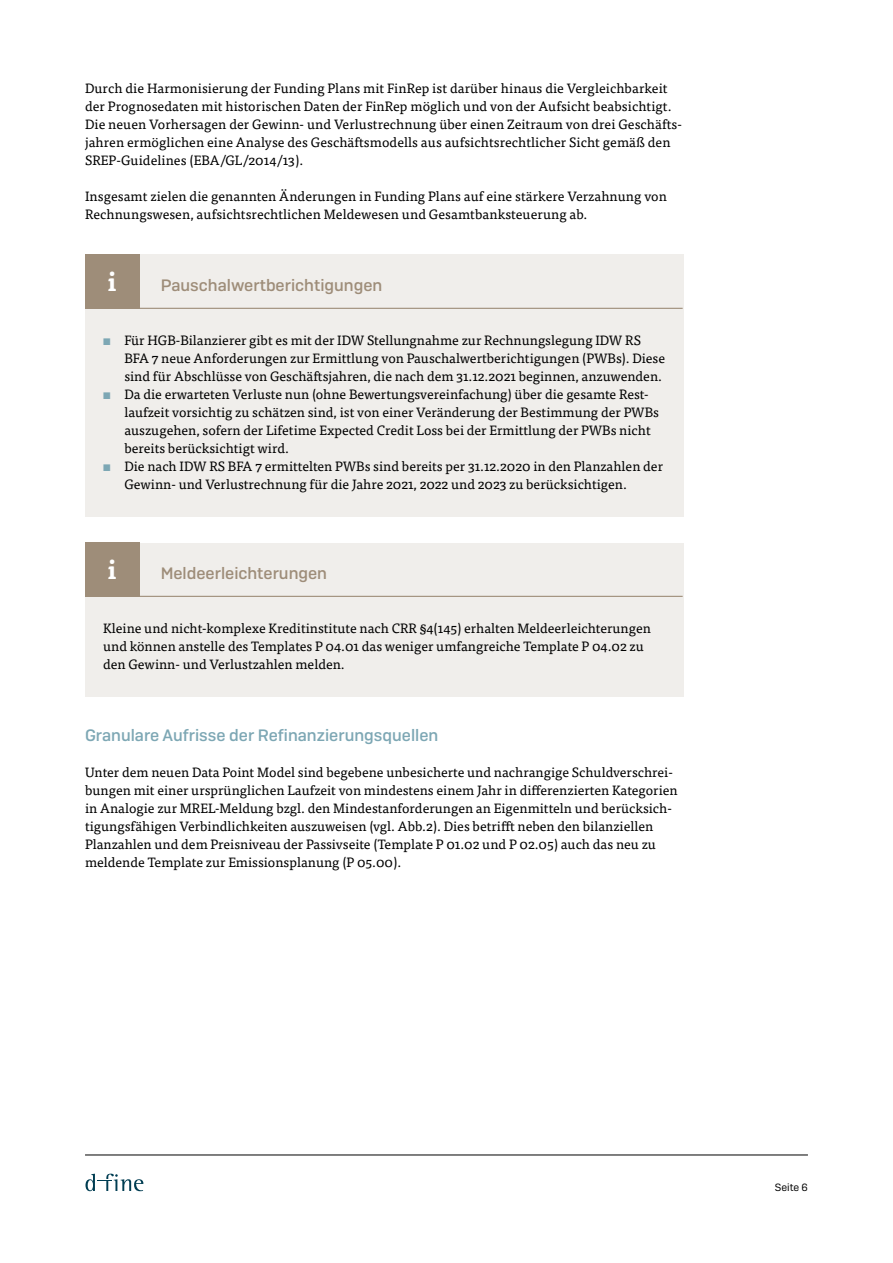
<style>
.page{position:relative;width:893px;height:1263px;background:#fff}
.page>*{position:absolute;margin:0;border:0;box-sizing:border-box;transform-origin:0 0}
.t1{font:700 25.5px "Tisa OT";color:#fff}
.t2{font:500 16.5px "Camber";color:#9e8d79}
.t3{font:500 16.5px "Camber";color:#7da7b4}
.t4{font:13.5px/18px "Tisa OT";color:#000}
.t5{font:10.5px "Camber";color:#000}
.s1{font-weight:700;color:#7da7b4}
</style>
<div class="page">
<div style="left:85px;top:255px;width:598px;height:262px;background:#f0eeeb"></div>
<div style="left:85px;top:543px;width:598px;height:153px;background:#f0eeeb"></div>
<div style="left:85px;top:255px;width:54px;height:54px;background:#9e8d79"></div>
<div style="left:85px;top:543px;width:54px;height:54px;background:#9e8d79"></div>
<hr style="left:136px;top:308px;width:547px;height:1px;background:#9e8d79">
<hr style="left:136px;top:596px;width:547px;height:1px;background:#9e8d79">
<hr style="left:85px;top:1155px;width:723px;height:1px;background:#000">
<svg style="left:85px;top:1174px;width:58px;height:17px"></svg>
<p class="t4" style="left:85px;top:79px;width:598px">Durch die Harmonisierung der Funding Plans mit FinRep ist darüber hinaus die Vergleichbarkeit der Prognosedaten mit historischen Daten der FinRep möglich und von der Aufsicht beabsichtigt.<br>Die neuen Vorhersagen der Gewinn- und Verlustrechnung über einen Zeitraum von drei Geschäfts&shy;jahren ermöglichen eine Analyse des Geschäftsmodells aus aufsichtsrechtlicher Sicht gemäß den SREP-Guidelines (EBA/GL/2014/13).</p>
<p class="t4" style="left:85px;top:187px;width:583px">Insgesamt zielen die genannten Änderungen in Funding Plans auf eine stärkere Verzahnung von<br>Rechnungswesen, aufsichtsrechtlichen Meldewesen und Gesamtbanksteuerung ab.</p>
<h1 class="t1" style="left:108px;top:266px;width:10px">i</h1>
<p class="t2" style="left:161px;top:275px;width:223px">Pauschalwertberichtigungen</p>
<p class="t4" style="left:124px;top:331px;width:542px;text-indent:-21px"><span class="s1">▪</span> Für HGB-Bilanzierer gibt es mit der IDW Stellungnahme zur Rechnungslegung IDW RS<br>BFA 7 neue Anforderungen zur Ermittlung von Pauschalwertberichtigungen (PWBs). Diese sind für Abschlüsse von Geschäftsjahren, die nach dem 31.12.2021 beginnen, anzuwenden.</p>
<p class="t4" style="left:124px;top:385px;width:536px;text-indent:-21px"><span class="s1">▪</span> Da die erwarteten Verluste nun (ohne Bewertungsvereinfachung) über die gesamte Rest&shy;laufzeit vorsichtig zu schätzen sind, ist von einer Veränderung der Bestimmung der PWBs auszugehen, sofern der Lifetime Expected Credit Loss bei der Ermittlung der PWBs nicht bereits berücksichtigt wird.</p>
<p class="t4" style="left:124px;top:457px;width:540px;text-indent:-21px"><span class="s1">▪</span> Die nach IDW RS BFA 7 ermittelten PWBs sind bereits per 31.12.2020 in den Planzahlen der<br>Gewinn- und Verlustrechnung für die Jahre 2021, 2022 und 2023 zu berücksichtigen.</p>
<h1 class="t1" style="left:108px;top:554px;width:10px">i</h1>
<p class="t2" style="left:161px;top:563px;width:168px">Meldeerleichterungen</p>
<p class="t4" style="left:103px;top:619px;width:549px">Kleine und nicht-komplexe Kreditinstitute nach CRR §4(145) erhalten Meldeerleichterungen und können anstelle des Templates P 04.01 das weniger umfangreiche Template P 04.02 zu den Gewinn- und Verlustzahlen melden.</p>
<p class="t3" style="left:85px;top:725px;width:355px">Granulare Aufrisse der Refinanzierungsquellen</p>
<p class="t4" style="left:85px;top:763px;width:594px">Unter dem neuen Data Point Model sind begebene unbesicherte und nachrangige Schuldverschrei&shy;bungen mit einer ursprünglichen Laufzeit von mindestens einem Jahr in differenzierten Kategorien in Analogie zur MREL-Meldung bzgl. den Mindestanforderungen an Eigenmitteln und berücksich&shy;tigungsfähigen Verbindlichkeiten auszuweisen (vgl. Abb.2). Dies betrifft neben den bilanziellen Planzahlen und dem Preisniveau der Passivseite (Template P 01.02 und P 02.05) auch das neu zu meldende Template zur Emissionsplanung (P 05.00).</p>
<p class="t5" style="left:775px;top:1181px;width:35px">Seite 6</p>
</div>
